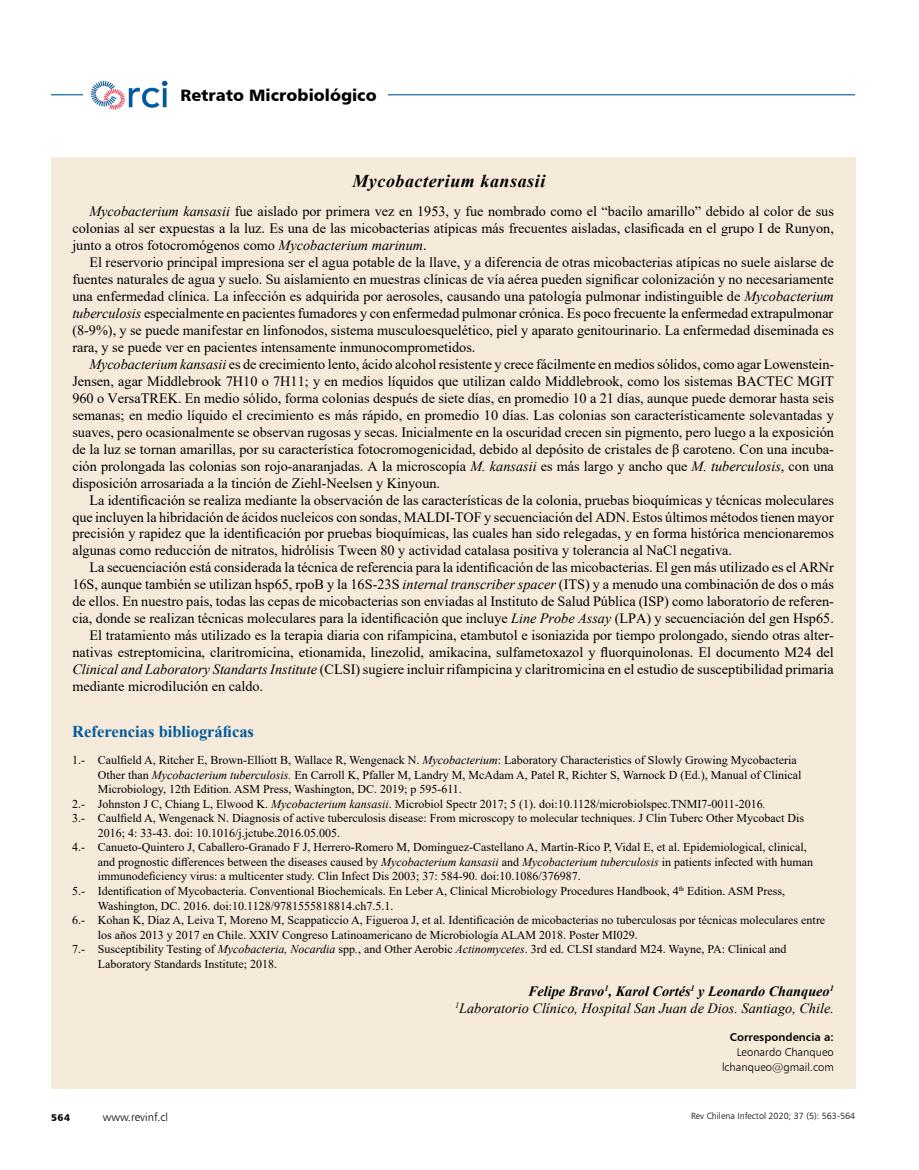
<style>
.page{position:relative;width:919px;height:1170px;background:#fff}
.page>*{position:absolute;margin:0;border:0;box-sizing:border-box;transform-origin:0 0}
.t1{font:italic 700 18px "Times New Roman";letter-spacing:.03em;color:#000}
.t2{font:700 16.5px "Times New Roman";color:#005b9d}
.t3{font:16.5px "Humanist 777 BT Black B";color:#000}
.t4{font:14.25px/17px "Times New Roman";color:#000;text-align:justify}
.t5{font:italic 14.25px/17.2px "Times New Roman";color:#000;text-align:right}
.t6{font:12px "Times New Roman";color:#000}
.t7{font:11.25px/15px "Humanist 777 BT Light B";color:#000;text-align:right}
.t8{font:11.25px "Humanist 777 BT Bold B";color:#000}
.t9{font:9.75px "Humanist 777 BT Black B";color:#000}
.t10{font:9px "Humanist 777 BT Light B";color:#000}
.s1{font-style:italic}
.s2{font-weight:700}
</style>
<div class="page">
<hr style="left:51px;top:94px;width:804px;height:1px;background:#005b9d">
<div style="left:83px;top:80px;width:92px;height:30px;background:#fff"></div>
<img style="left:90px;top:80px;width:78px;height:30px">
<div style="left:169px;top:80px;width:219px;height:30px;background:#fff"></div>
<div style="left:51px;top:157px;width:804px;height:932px;background:#f6eada"></div>
<p class="t3" style="left:180px;top:85px;width:198px">Retrato Microbiológico</p>
<p class="t1" style="left:352px;top:169px;width:194px">Mycobacterium kansasii</p>
<p class="t4" style="left:72px;top:203px;width:763px;text-indent:17px"><span class="s1">Mycobacterium kansasii</span> fue aislado por primera vez en 1953, y fue nombrado como el “bacilo amarillo” debido al color de sus colonias al ser expuestas a la luz. Es una de las micobacterias atípicas más frecuentes aisladas, clasificada en el grupo I de Runyon, junto a otros fotocromógenos como <span class="s1">Mycobacterium marinum</span>.</p>
<p class="t4" style="left:72px;top:253px;width:763px;text-indent:17px">El reservorio principal impresiona ser el agua potable de la llave, y a diferencia de otras micobacterias atípicas no suele aislarse de fuentes naturales de agua y suelo. Su aislamiento en muestras clínicas de vía aérea pueden significar colonización y no necesariamente una enfermedad clínica. La infección es adquirida por aerosoles, causando una patología pulmonar indistinguible de <span class="s1">Mycobacterium tuberculosis</span> especialmente en pacientes fumadores y con enfermedad pulmonar crónica. Es poco frecuente la enfermedad extrapulmonar (8-9%), y se puede manifestar en linfonodos, sistema musculoesquelético, piel y aparato genitourinario. La enfermedad diseminada es rara, y se puede ver en pacientes intensamente inmunocomprometidos.</p>
<p class="t4" style="left:72px;top:355px;width:763px;text-indent:17px"><span class="s1">Mycobacterium kansasii</span> es de crecimiento lento, ácido alcohol resistente y crece fácilmente en medios sólidos, como agar Lowenstein-Jensen, agar Middlebrook 7H10 o 7H11; y en medios líquidos que utilizan caldo Middlebrook, como los sistemas BACTEC MGIT 960 o VersaTREK. En medio sólido, forma colonias después de siete días, en promedio 10 a 21 días, aunque puede demorar hasta seis semanas; en medio líquido el crecimiento es más rápido, en promedio 10 días. Las colonias son característicamente solevantadas y suaves, pero ocasionalmente se observan rugosas y secas. Inicialmente en la oscuridad crecen sin pigmento, pero luego a la exposición de la luz se tornan amarillas, por su característica fotocromogenicidad, debido al depósito de cristales de β caroteno. Con una incuba&shy;ción prolongada las colonias son rojo-anaranjadas. A la microscopía <span class="s1">M. kansasii</span> es más largo y ancho que <span class="s1">M. tuberculosis</span>, con una disposición arrosariada a la tinción de Ziehl-Neelsen y Kinyoun.</p>
<p class="t4" style="left:72px;top:491px;width:763px;text-indent:17px">La identificación se realiza mediante la observación de las características de la colonia, pruebas bioquímicas y técnicas moleculares que incluyen la hibridación de ácidos nucleicos con sondas, MALDI-TOF y secuenciación del ADN. Estos últimos métodos tienen mayor precisión y rapidez que la identificación por pruebas bioquímicas, las cuales han sido relegadas, y en forma histórica mencionaremos algunas como reducción de nitratos, hidrólisis Tween 80 y actividad catalasa positiva y tolerancia al NaCl negativa.</p>
<p class="t4" style="left:89px;top:558px;width:746px">La secuenciación está considerada la técnica de referencia para la identificación de las micobacterias. El gen más utilizado es el ARNr</p>
<p class="t4" style="left:72px;top:575px;width:763px">16S, aunque también se utilizan hsp65, rpoB y la 16S-23S <span class="s1">internal transcriber spacer</span> (ITS) y a menudo una combinación de dos o más</p>
<p class="t4" style="left:72px;top:592px;width:763px">de ellos. En nuestro país, todas las cepas de micobacterias son enviadas al Instituto de Salud Pública (ISP) como laboratorio de referen-</p>
<p class="t4" style="left:72px;top:609px;width:763px">cia, donde se realizan técnicas moleculares para la identificación que incluye <span class="s1">Line Probe Assay</span> (LPA) y secuenciación del gen Hsp65.</p>
<p class="t4" style="left:89px;top:626px;width:746px">El tratamiento más utilizado es la terapia diaria con rifampicina, etambutol e isoniazida por tiempo prolongado, siendo otras alter-</p>
<p class="t4" style="left:72px;top:643px;width:763px">nativas estreptomicina, claritromicina, etionamida, linezolid, amikacina, sulfametoxazol y fluorquinolonas. El documento M24 del</p>
<p class="t4" style="left:72px;top:660px;width:763px"><span class="s1">Clinical and Laboratory Standarts Institute</span> (CLSI) sugiere incluir rifampicina y claritromicina en el estudio de susceptibilidad primaria</p>
<p class="t4" style="left:72px;top:677px;width:192px">mediante microdilución en caldo.</p>
<p class="t2" style="left:72px;top:720px;width:183px">Referencias bibliográficas</p>
<p class="t6" style="left:72px;top:751px;width:725px">1.- Caulfield A, Ritcher E, Brown-Elliott B, Wallace R, Wengenack N. <span class="s1">Mycobacterium</span>: Laboratory Characteristics of Slowly Growing Mycobacteria</p>
<p class="t6" style="left:98px;top:766px;width:705px">Other than <span class="s1">Mycobacterium tuberculosis.</span> En Carroll K, Pfaller M, Landry M, McAdam A, Patel R, Richter S, Warnock D (Ed.), Manual of Clinical</p>
<p class="t6" style="left:98px;top:780px;width:365px">Microbiology, 12th Edition. ASM Press, Washington, DC. 2019; p 595-611.</p>
<p class="t6" style="left:72px;top:795px;width:695px">2.- Johnston J C, Chiang L, Elwood K. <span class="s1">Mycobacterium kansasii</span>. Microbiol Spectr 2017; 5 (1). doi:10.1128/microbiolspec.TNMI7-0011-2016<span class="s1">.</span></p>
<p class="t6" style="left:72px;top:809px;width:733px">3.- Caulfield A, Wengenack N. Diagnosis of active tuberculosis disease: From microscopy to molecular techniques. J Clin Tuberc Other Mycobact Dis</p>
<p class="t6" style="left:98px;top:824px;width:244px">2016; 4: 33-43. doi: 10.1016/j.jctube.2016.05.005.</p>
<p class="t6" style="left:72px;top:838px;width:736px">4.- Canueto-Quintero J, Caballero-Granado F J, Herrero-Romero M, Domínguez-Castellano A, Martín-Rico P, Vidal E, et al. Epidemiological, clinical,</p>
<p class="t6" style="left:98px;top:853px;width:716px">and prognostic differences between the diseases caused by <span class="s1">Mycobacterium kansasii</span> and <span class="s1">Mycobacterium tuberculosis</span> in patients infected with human</p>
<p class="t6" style="left:98px;top:867px;width:484px">immunodeficiency virus: a multicenter study. Clin Infect Dis 2003; 37: 584‐90. doi:10.1086/376987.</p>
<p class="t6" style="left:72px;top:882px;width:714px">5.- Identification of Mycobacteria. Conventional Biochemicals. En Leber A, Clinical Microbiology Procedures Handbook, 4<sup>th</sup> Edition. ASM Press,</p>
<p class="t6" style="left:98px;top:897px;width:297px">Washington, DC. 2016. doi:10.1128/9781555818814.ch7.5.1.</p>
<p class="t6" style="left:72px;top:911px;width:754px">6.- Kohan K, Díaz A, Leiva T, Moreno M, Scappaticcio A, Figueroa J, et al. Identificación de micobacterias no tuberculosas por técnicas moleculares entre</p>
<p class="t6" style="left:98px;top:926px;width:541px">los años 2013 y 2017 en Chile. XXIV Congreso Latinoamericano de Microbiología ALAM 2018. Poster MI029.</p>
<p class="t6" style="left:72px;top:940px;width:715px">7.- Susceptibility Testing of <span class="s1">Mycobacteria, Nocardia</span> spp<span class="s1">.</span>, and Other Aerobic <span class="s1">Actinomycetes</span>. 3rd ed. CLSI standard M24. Wayne, PA: Clinical and</p>
<p class="t6" style="left:98px;top:955px;width:181px">Laboratory Standards Institute; 2018.</p>
<p class="t5" style="left:455px;top:981px;width:380px"><span class="s2">Felipe Bravo</span><sup>1</sup><span class="s2">, Karol Cortés</span><sup>1</sup> <span class="s2">y Leonardo Chanqueo</span><sup>1<br></sup><sup>1</sup>Laboratorio Clínico, Hospital San Juan de Dios. Santiago, Chile.</p>
<p class="t8" style="left:730px;top:1030px;width:105px">Correspondencia a:</p>
<p class="t7" style="left:722px;top:1044px;width:113px">Leonardo Chanqueo lchanqueo@gmail.com</p>
<p class="t10" style="left:691px;top:1110px;width:166px">Rev Chilena Infectol 2020; 37 (5): 563-564</p>
<p class="t9" style="left:51px;top:1111px;width:20px">564</p>
<p class="t7" style="left:103px;top:1109px;width:67px">www.revinf.cl</p>
</div>
